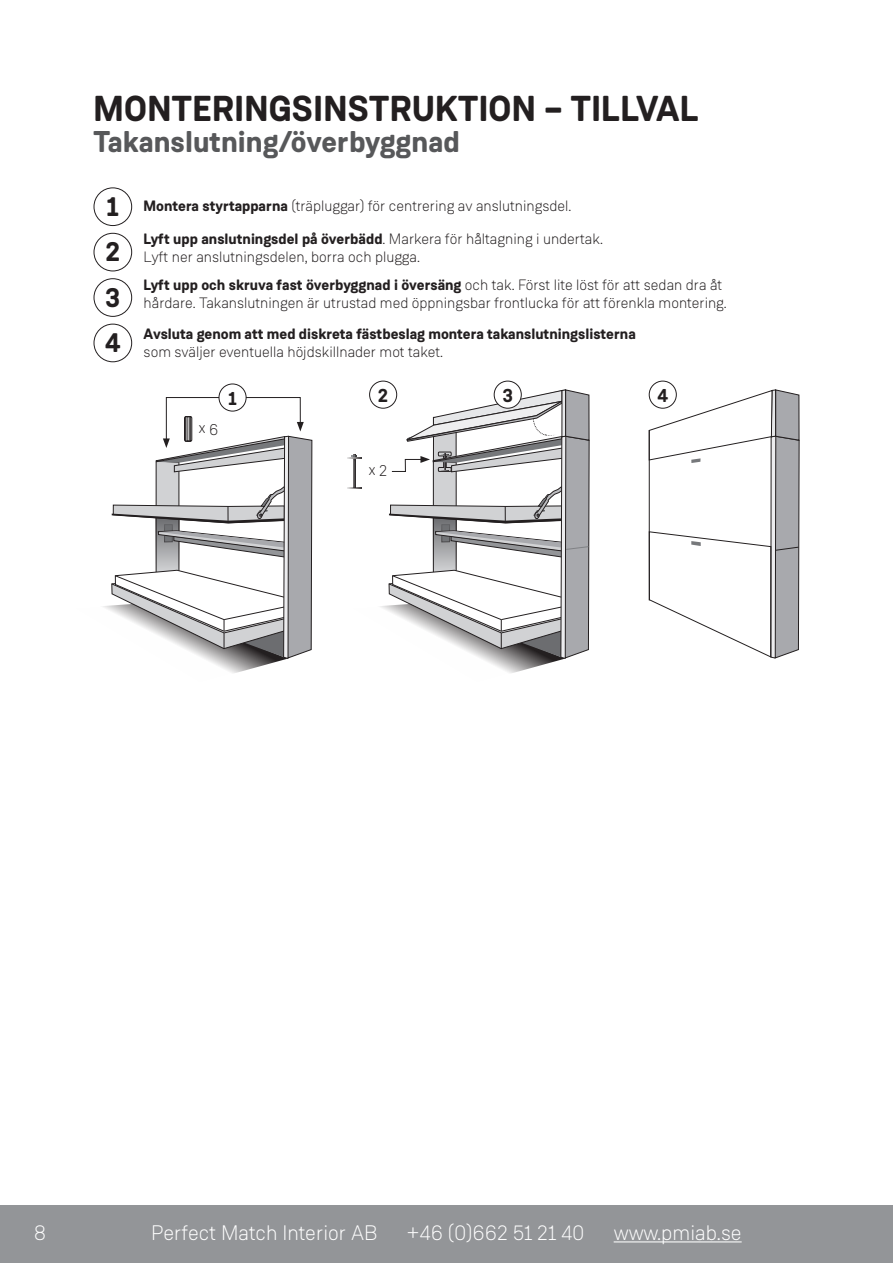
<style>
.page{position:relative;width:893px;height:1263px;background:#fff}
.page>*{position:absolute;margin:0;border:0;box-sizing:border-box;transform-origin:0 0}
.t1{font:700 36px "Weissenhof Grotesk";letter-spacing:.01em;color:#231f20}
.t2{font:700 30px "Weissenhof Grotesk";color:#57585a}
.t3{font:700 27.3px "Weissenhof Grotesk";color:#231f20}
.t4{font:300 21px "Weissenhof Grotesk";color:#fff}
.t5{font:700 18.9px "Weissenhof Grotesk";color:#231f20}
.t6{font:300 15.75px "Weissenhof Grotesk";color:#231f20}
.t7{font:300 15px/18px "Weissenhof Grotesk";color:#231f20}
.t8{font:700 15px/18px "Weissenhof Grotesk";color:#231f20}
.s1{font-weight:700}
.s2{font-weight:300}
</style>
<div class="page">
<div style="left:0;top:1205px;width:893px;height:58px;background:#939598"></div>
<hr style="left:614px;top:1241px;width:128px;height:1px;background:#fff">
<div style="left:94px;top:187px;width:38px;height:39px;border:1px solid #231f20;border-radius:50%"></div>
<div style="left:94px;top:233px;width:38px;height:38px;border:1px solid #231f20;border-radius:50%"></div>
<div style="left:94px;top:278px;width:38px;height:39px;border:1px solid #231f20;border-radius:50%"></div>
<div style="left:94px;top:324px;width:38px;height:38px;border:1px solid #231f20;border-radius:50%"></div>
<div style="left:219px;top:384px;width:27px;height:27px;border:1px solid #231f20;border-radius:50%"></div>
<svg style="left:370px;top:381px;width:27px;height:27px"></svg>
<div style="left:369px;top:381px;width:28px;height:28px;border:1px solid #231f20;border-radius:50%"></div>
<svg style="left:648px;top:389px;width:152px;height:270px"></svg>
<hr style="left:649px;top:430px;width:1px;height:170px;background:#231f20">
<svg style="left:494px;top:381px;width:27px;height:27px"></svg>
<div style="left:494px;top:381px;width:28px;height:28px;border:1px solid #231f20;border-radius:50%"></div>
<div style="left:649px;top:381px;width:27px;height:27px;background:#fff;border-radius:50%"></div>
<div style="left:649px;top:381px;width:28px;height:28px;border:1px solid #231f20;border-radius:50%"></div>
<svg style="left:103px;top:397px;width:209px;height:276px"></svg>
<svg style="left:347px;top:388px;width:243px;height:285px"></svg>
<p class="t1" style="left:94px;top:85px;width:607px">MONTERINGSINSTRUKTION – TILLVAL</p>
<p class="t2" style="left:94px;top:123px;width:368px">Takanslutning/överbyggnad</p>
<p class="t3" style="left:107px;top:189px;width:14px">1</p>
<p class="t3" style="left:106px;top:235px;width:15px">2</p>
<p class="t3" style="left:105px;top:280px;width:16px">3</p>
<p class="t3" style="left:105px;top:326px;width:17px">4</p>
<p class="t7" style="left:144px;top:197px;width:429px"><span class="s1">Montera styrtapparna</span> (träpluggar) för centrering av anslutningsdel.</p>
<p class="t7" style="left:144px;top:230px;width:461px"><span class="s1">Lyft upp anslutningsdel på överbädd</span>. Markera för håltagning i undertak.<br>Lyft ner anslutningsdelen, borra och plugga.</p>
<p class="t7" style="left:144px;top:276px;width:585px"><span class="s1">Lyft upp och skruva fast överbyggnad i översäng</span> och tak. Först lite löst för att sedan dra åt hårdare. Takanslutningen är utrustad med öppningsbar frontlucka för att förenkla montering.</p>
<p class="t8" style="left:144px;top:325px;width:494px">Avsluta genom att med diskreta fästbeslag montera takanslutningslisterna <span class="s2">som sväljer eventuella höjdskillnader mot taket.</span></p>
<p class="t6" style="left:199px;top:419px;width:21px">x 6</p>
<p class="t5" style="left:228px;top:386px;width:10px">1</p>
<p class="t5" style="left:378px;top:383px;width:11px">2</p>
<p class="t6" style="left:369px;top:461px;width:20px">x 2</p>
<p class="t5" style="left:503px;top:383px;width:12px">3</p>
<p class="t5" style="left:657px;top:383px;width:12px">4</p>
<h3 class="t4" style="left:34px;top:1220px;width:14px">8</h3>
<h3 class="t4" style="left:151px;top:1220px;width:228px">Perfect Match Interior AB</h3>
<h3 class="t4" style="left:407px;top:1220px;width:180px">+46 (0)662 51 21 40</h3>
<h3 class="t4" style="left:614px;top:1220px;width:129px">www.pmiab.se</h3>
</div>
